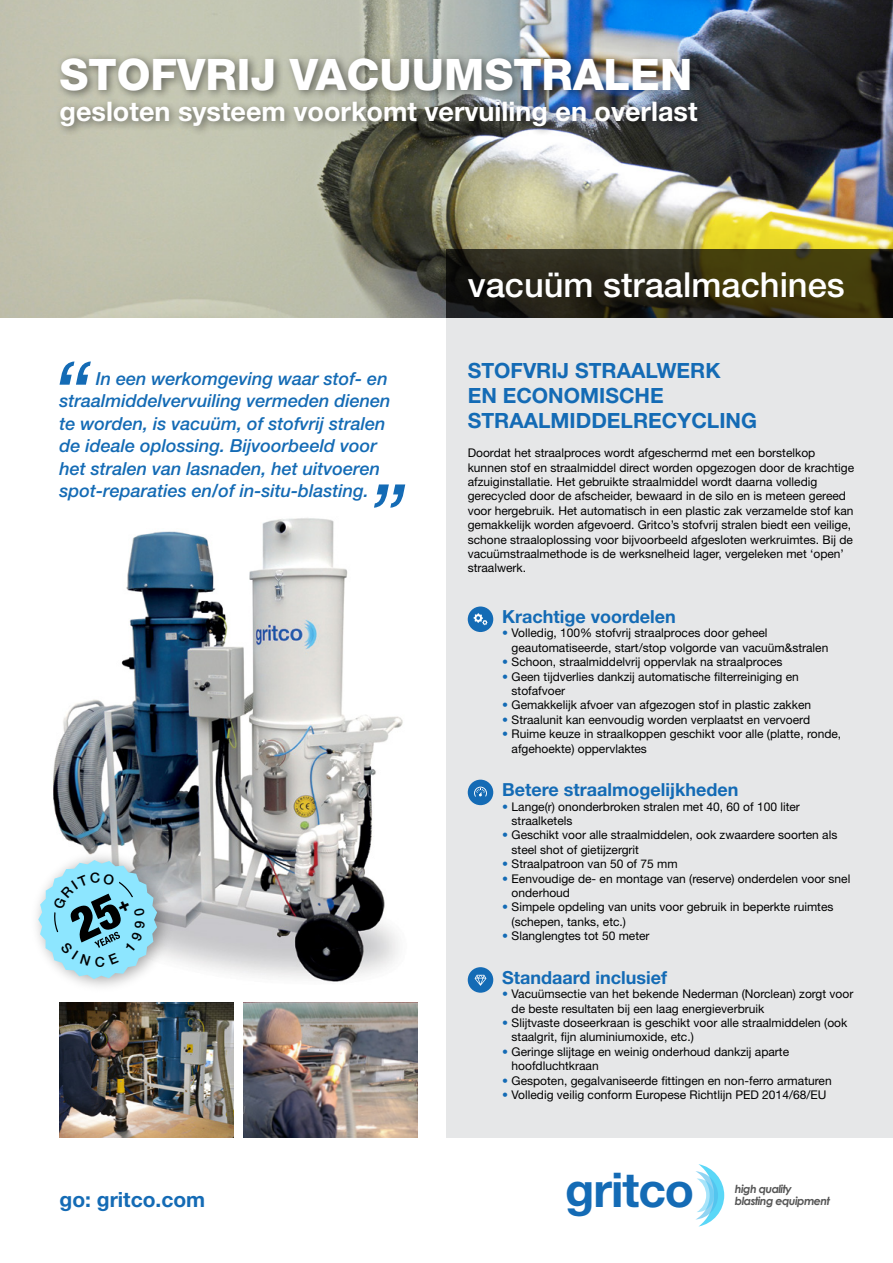
<style>
.page{position:relative;width:893px;height:1263px;background:#fff}
.page>*{position:absolute;margin:0;border:0;box-sizing:border-box;transform-origin:0 0}
.t1{font:700 48px "Helvetica Neue";letter-spacing:-.02em;color:#146bb5}
.t2{font:800 43.5px "Helvetica Neue";color:#fff}
.t3{font:500 34.5px "Helvetica Neue";color:#fff}
.t4{font:700 27px "Helvetica Neue";color:#fff}
.t5{font:700 21px/25.2px "Helvetica Neue";color:#146bb5}
.t6{font:italic 500 18px/22.5px "Helvetica Neue";color:#146bb5}
.t7{font:700 18px "Helvetica Neue";color:#146bb5}
.t8{font:12px/14.4px "Helvetica Neue";color:#000}
.t9{font:italic 700 11.25px/11.7px "Century Gothic";letter-spacing:-.05em;color:#565656}
.s1{color:#146bb5}
</style>
<div class="page">
<img style="left:0;top:0;width:893px;height:318px">
<div style="left:446px;top:318px;width:447px;height:819px;background:#e6e7e8"></div>
<img style="left:53px;top:518px;width:350px;height:464px">
<div style="left:55px;top:53px;width:653px;height:85px;background:#000;opacity:.5"></div>
<svg style="left:696px;top:1164px;width:28px;height:62px"></svg>
<div style="left:468px;top:606px;width:25px;height:26px;background:#146bb5;border-radius:50%"></div>
<svg style="left:473px;top:613px;width:14px;height:12px"></svg>
<div style="left:468px;top:780px;width:25px;height:25px;background:#146bb5;border-radius:50%"></div>
<svg style="left:474px;top:787px;width:13px;height:10px"></svg>
<div style="left:468px;top:967px;width:25px;height:26px;background:#146bb5;border-radius:50%"></div>
<svg style="left:475px;top:975px;width:11px;height:11px"></svg>
<svg style="left:60px;top:361px;width:31px;height:24px"></svg>
<svg style="left:374px;top:484px;width:31px;height:24px"></svg>
<img style="left:60px;top:1003px;width:174px;height:134px">
<img style="left:243px;top:1003px;width:174px;height:134px">
<svg style="left:446px;top:250px;width:447px;height:68px;background:#2e2a13"></svg>
<img style="left:37px;top:816px;width:170px;height:209px">
<svg style="left:38px;top:860px;width:119px;height:119px;background:#95d0e1"></svg>
<h2 class="t2" style="left:60px;top:48px;width:634px">STOFVRIJ VACUUMSTRALEN</h2>
<h3 class="t4" style="left:60px;top:95px;width:639px">gesloten systeem voorkomt vervuiling en overlast</h3>
<p class="t6" style="left:60px;top:367px;width:333px;text-indent:36px">In een werkomgeving waar stof- en straalmiddelvervuiling vermeden dienen te worden, is vacuüm, of stofvrij stralen de ideale oplossing. Bijvoorbeeld voor het stralen van lasnaden, het uitvoeren spot-reparaties en/of in-situ-blasting.</p>
<h3 class="t5" style="left:60px;top:1186px;width:147px">go: gritco.com</h3>
<h3 class="t3" style="left:468px;top:264px;width:379px">vacuüm straalmachines</h3>
<h3 class="t5" style="left:468px;top:357px;width:291px">Stofvrij straalwerk<br>en economische straalmiddelrecycling</h3>
<p class="t8" style="left:468px;top:445px;width:388px">Doordat het straalproces wordt afgeschermd met een borstelkop kunnen stof en straalmiddel direct worden opgezogen door de krachtige afzuiginstallatie. Het gebruikte straalmiddel wordt daarna volledig gerecycled door de afscheider, bewaard in de silo en is meteen gereed voor hergebruik. Het automatisch in een plastic zak verzamelde stof kan gemakkelijk worden afgevoerd. Gritco’s stofvrij stralen biedt een veilige, schone straaloplossing voor bijvoorbeeld afgesloten werkruimtes. Bij de vacuümstraalmethode is de werksnelheid lager, vergeleken met ‘open’ straalwerk.</p>
<h3 class="t7" style="left:502px;top:605px;width:175px">Krachtige voordelen</h3>
<p class="t8" style="left:512px;top:626px;width:318px;text-indent:-9px"><span class="s1">•</span> Volledig, 100% stofvrij straalproces door geheel geautomatiseerde, start/stop volgorde van vacuüm&amp;stralen</p>
<p class="t8" style="left:502px;top:654px;width:282px"><span class="s1">•</span> Schoon, straalmiddelvrij oppervlak na straalproces</p>
<p class="t8" style="left:512px;top:669px;width:289px;text-indent:-9px"><span class="s1">•</span> Geen tijdverlies dankzij automatische filterreiniging en stofafvoer</p>
<p class="t8" style="left:502px;top:698px;width:310px"><span class="s1">•</span> Gemakkelijk afvoer van afgezogen stof in plastic zakken</p>
<p class="t8" style="left:502px;top:712px;width:309px"><span class="s1">•</span> Straalunit kan eenvoudig worden verplaatst en vervoerd</p>
<p class="t8" style="left:512px;top:726px;width:331px;text-indent:-9px"><span class="s1">•</span> Ruime keuze in straalkoppen geschikt voor alle (platte, ronde, afgehoekte) oppervlaktes</p>
<h3 class="t7" style="left:502px;top:779px;width:238px">Betere straalmogelijkheden</h3>
<p class="t8" style="left:512px;top:799px;width:290px;text-indent:-9px"><span class="s1">•</span> Lange(r) ononderbroken stralen met 40, 60 of 100 liter straalketels</p>
<p class="t8" style="left:512px;top:828px;width:327px;text-indent:-9px"><span class="s1">•</span> Geschikt voor alle straalmiddelen, ook zwaardere soorten als steel shot of gietijzergrit</p>
<p class="t8" style="left:502px;top:856px;width:177px"><span class="s1">•</span> Straalpatroon van 50 of 75 mm</p>
<p class="t8" style="left:512px;top:871px;width:340px;text-indent:-9px"><span class="s1">•</span> Eenvoudige de- en montage van (reserve) onderdelen voor snel onderhoud</p>
<p class="t8" style="left:512px;top:900px;width:323px;text-indent:-9px"><span class="s1">•</span> Simpele opdeling van units voor gebruik in beperkte ruimtes (schepen, tanks, etc.)</p>
<p class="t8" style="left:502px;top:928px;width:149px"><span class="s1">•</span> Slanglengtes tot 50 meter</p>
<h3 class="t7" style="left:502px;top:966px;width:166px">Standaard inclusief</h3>
<p class="t8" style="left:512px;top:986px;width:343px;text-indent:-9px"><span class="s1">•</span> Vacuümsectie van het bekende Nederman (Norclean) zorgt voor de beste resultaten bij een laag energieverbruik</p>
<p class="t8" style="left:512px;top:1015px;width:337px;text-indent:-9px"><span class="s1">•</span> Slijtvaste doseerkraan is geschikt voor alle straalmiddelen (ook staalgrit, fijn aluminiumoxide, etc.)</p>
<p class="t8" style="left:512px;top:1044px;width:279px;text-indent:-9px"><span class="s1">•</span> Geringe slijtage en weinig onderhoud dankzij aparte hoofdluchtkraan</p>
<p class="t8" style="left:502px;top:1073px;width:331px"><span class="s1">•</span> Gespoten, gegalvaniseerde fittingen en non-ferro armaturen</p>
<p class="t8" style="left:502px;top:1087px;width:326px"><span class="s1">•</span> Volledig veilig conform Europese Richtlijn PED 2014/68/EU</p>
<h1 class="t1" style="left:565px;top:1160px;width:131px">gritco</h1>
<p class="t9" style="left:735px;top:1182px;width:97px">high quality blasting equipment</p>
</div>
